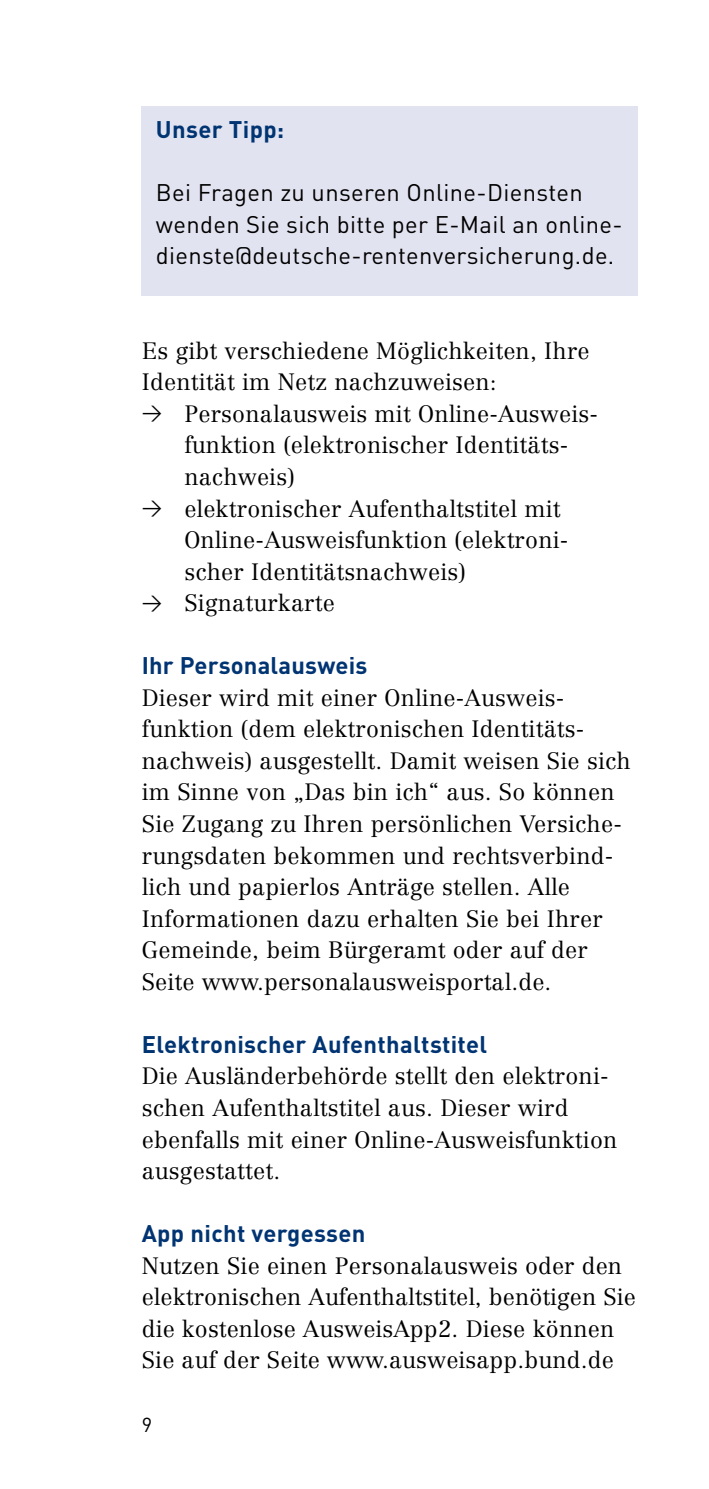
<style>
.page{position:relative;width:709px;height:1489px;background:#fff}
.page>*{position:absolute;margin:0;border:0;box-sizing:border-box;transform-origin:0 0}
.t1{font:23.75px/31.5px "DIN";letter-spacing:.015em;color:#000}
.t2{font:700 23.75px "DIN";letter-spacing:.015em;color:#003472}
.t3{font:300 23.25px/31.5px "Centennial";letter-spacing:.01em;color:#000}
.t4{font:20px "DIN";color:#000}
.s1{font-family:"DIN Regular Alternate";font-weight:400;font-size:20px}
</style>
<div class="page">
<div style="left:142px;top:106px;width:496px;height:190px;background:#e2e3f0"></div>
<h3 class="t2" style="left:156px;top:114px;width:130px">Unser Tipp:</h3>
<p class="t1" style="left:156px;top:176px;width:468px">Bei Fragen zu unseren Online-Diensten wenden Sie sich bitte per E-Mail an online&shy;dienste@deutsche-rentenversicherung.de.</p>
<p class="t3" style="left:142px;top:335px;width:449px">Es gibt verschiedene Möglichkeiten, Ihre<br>Identität im Netz nachzuweisen:</p>
<p class="t3" style="left:184px;top:398px;width:415px;text-indent:-43px"><span class="s1">&gt;</span> Personalausweis mit Online-Ausweis&shy;funktion (elektronischer Identitäts&shy;nachweis)</p>
<p class="t3" style="left:184px;top:492px;width:386px;text-indent:-43px"><span class="s1">&gt;</span> elektronischer Aufenthaltstitel mit<br>Online-Ausweisfunktion (elektroni&shy;scher Identitätsnachweis)</p>
<p class="t3" style="left:142px;top:587px;width:194px"><span class="s1">&gt;</span> Signaturkarte</p>
<h3 class="t2" style="left:142px;top:650px;width:227px">Ihr Personalausweis</h3>
<p class="t3" style="left:142px;top:681px;width:490px">Dieser wird mit einer Online-Ausweis&shy;funktion (dem elektronischen Identitäts&shy;nachweis) ausgestellt. Damit weisen Sie sich im Sinne von „Das bin ich“ aus. So können Sie Zugang zu Ihren persönlichen Versiche&shy;rungsdaten bekommen und rechtsverbind&shy;lich und papierlos Anträge stellen. Alle Informationen dazu erhalten Sie bei Ihrer Gemeinde, beim Bürgeramt oder auf der Seite www.personalausweisportal.de.</p>
<h3 class="t2" style="left:142px;top:1028px;width:347px">Elektronischer Aufenthaltstitel</h3>
<p class="t3" style="left:142px;top:1060px;width:477px">Die Ausländerbehörde stellt den elektroni&shy;schen Aufenthaltstitel aus. Dieser wird ebenfalls mit einer Online-Ausweisfunktion ausgestattet.</p>
<h3 class="t2" style="left:142px;top:1217px;width:225px">App nicht vergessen</h3>
<p class="t3" style="left:142px;top:1249px;width:495px">Nutzen Sie einen Personal ausweis oder den elektronischen Aufenthaltstitel, benötigen Sie die kostenlose AusweisApp2. Diese können Sie auf der Seite www.ausweisapp.bund.de</p>
<p class="t4" style="left:142px;top:1411px;width:12px">9</p>
</div>
